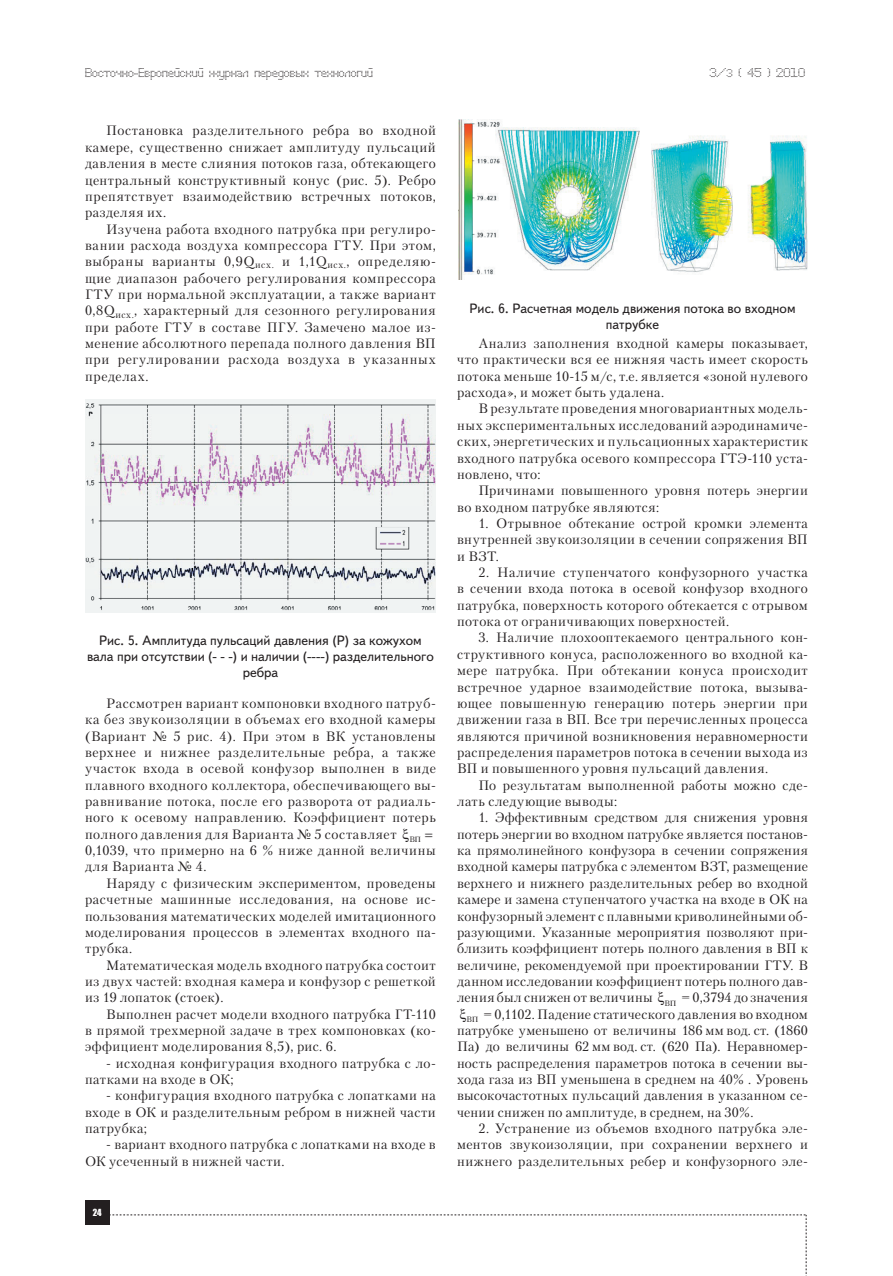
<style>
.page{position:relative;width:893px;height:1276px;background:#fff}
.page>*{position:absolute;margin:0;border:0;box-sizing:border-box;transform-origin:0 0}
.t1{font:13.5px/16.4px "Petersburg C";letter-spacing:.03em;color:#231f20;text-align:justify}
.t2{font:13.5px/16.2px "Text Book C";color:#231f20;text-align:center}
.t3{font:13.5px "Petersburg C";letter-spacing:.005em;color:#231f20}
.t4{font:13.5px "Petersburg C";letter-spacing:.01em;color:#231f20}
.t5{font:12px "Perfo";letter-spacing:.015em;color:#231f20}
.t6{font:9px "Impact";color:#fff}
.s1{font-size:10.5px}
</style>
<div class="page">
<div style="left:85px;top:1200px;width:24px;height:25px;background:#231f20"></div>
<svg style="left:109px;top:1214px;width:698px;height:62px"></svg>
<img style="left:85px;top:400px;width:351px;height:212px">
<img style="left:458px;top:120px;width:350px;height:159px">
<p class="t5" style="left:85px;top:65px;width:289px">Восточно-Европейский журнал передовых технологий</p>
<p class="t5" style="left:709px;top:65px;width:97px">3/<span class="s1">3</span> ( 45 ) 2010</p>
<p class="t1" style="left:85px;top:122px;width:352px;text-indent:21px">Постановка разделительного ребра во входной камере, существенно снижает амплитуду пульсаций давления в месте слияния потоков газа, обтекающего центральный конструктивный конус (рис. 5). Ребро препятствует взаимодействию встречных потоков, разделяя их.</p>
<p class="t1" style="left:85px;top:220px;width:352px;text-indent:21px">Изучена работа входного патрубка при регулиро&shy;вании расхода воздуха компрессора ГТУ. При этом, выбраны варианты 0,9Q<sub>исх.</sub> и 1,1Q<sub>исх.</sub>, определяю&shy;щие диапазон рабочего регулирования компрессора ГТУ при нормальной эксплуатации, а также вариант 0,8Q<sub>исх.</sub>, характерный для сезонного регулирования при работе ГТУ в составе ПГУ. Замечено малое из&shy;менение абсолютного перепада полного давления ВП при регулировании расхода воздуха в указанных пределах.</p>
<p class="t2" style="left:87px;top:632px;width:348px">Рис. 5. Амплитуда пульсаций давления (Р) за кожухом вала при отсутствии (- - -) и наличии (----) разделительного ребра</p>
<p class="t1" style="left:85px;top:695px;width:352px;text-align:left;text-indent:21px">Рассмотрен вариант компоновки входного патруб&shy;ка без звукоизоляции в объемах его входной камеры (Вариант № 5 рис. 4). При этом в ВК установлены верхнее и нижнее разделительные ребра, а также участок входа в осевой конфузор выполнен в виде плавного входного коллектора, обеспечивающего вы&shy;равнивание потока, после его разворота от радиаль&shy;ного к осевому направлению. Коэффициент потерь полного давления для Варианта № 5 составляет <sub>B </sub>0,1039, что примерно на 6 % ниже данной величины для Варианта № 4.</p>
<p class="t1" style="left:85px;top:874px;width:352px;text-indent:21px">Наряду с физическим экспериментом, проведены расчетные машинные исследования, на основе ис&shy;пользования математических моделей имитационного моделирования процессов в элементах входного па&shy;трубка.</p>
<p class="t1" style="left:85px;top:956px;width:352px;text-indent:21px">Математическая модель входного патрубка состоит из двух частей: входная камера и конфузор с решеткой из 19 лопаток (стоек).</p>
<p class="t1" style="left:85px;top:1005px;width:352px;text-indent:21px">Выполнен расчет модели входного патрубка ГТ-110 в прямой трехмерной задаче в трех компоновках (ко&shy;эффициент моделирования 8,5), рис. 6.</p>
<p class="t1" style="left:85px;top:1054px;width:352px;text-indent:21px">- исходная конфигурация входного патрубка с ло&shy;патками на входе в ОК;</p>
<p class="t1" style="left:85px;top:1087px;width:352px;text-indent:21px">- конфигурация входного патрубка с лопатками на входе в ОК и разделительным ребром в нижней части патрубка;</p>
<p class="t1" style="left:85px;top:1136px;width:352px;text-indent:21px">- вариант входного патрубка с лопатками на входе в<br>ОК усеченный в нижней части.</p>
<p class="t6" style="left:93px;top:1205px;width:10px">24</p>
<p class="t2" style="left:469px;top:301px;width:328px">Рис. 6. Расчетная модель движения потока во входном патрубке</p>
<p class="t1" style="left:457px;top:335px;width:352px;text-indent:21px">Анализ заполнения входной камеры показывает, что практически вся ее нижняя часть имеет скорость потока меньше 10-15 м/с, т.е. является «зоной нулевого расхода», и может быть удалена.</p>
<p class="t1" style="left:457px;top:400px;width:352px;text-indent:21px">В результате проведения многовариантных модель&shy;ных экспериментальных исследований аэродинамиче&shy;ских, энергетических и пульсационных характеристик входного патрубка осевого компрессора ГТЭ-110 уста&shy;новлено, что:</p>
<p class="t1" style="left:457px;top:482px;width:352px;text-indent:21px">Причинами повышенного уровня потерь энергии во входном патрубке являются:</p>
<p class="t1" style="left:457px;top:515px;width:352px;text-indent:21px">1. Отрывное обтекание острой кромки элемента внутренней звукоизоляции в сечении сопряжения ВП и ВЗТ.</p>
<p class="t1" style="left:457px;top:564px;width:352px;text-indent:21px">2. Наличие ступенчатого конфузорного участка в сечении входа потока в осевой конфузор входного патрубка, поверхность которого обтекается с отрывом потока от ограничивающих поверхностей.</p>
<p class="t1" style="left:457px;top:629px;width:352px;text-indent:21px">3. Наличие плохооптекаемого центрального кон&shy;структивного конуса, расположенного во входной ка&shy;мере патрубка. При обтекании конуса происходит встречное ударное взаимодействие потока, вызыва&shy;ющее повышенную генерацию потерь энергии при движении газа в ВП. Все три перечисленных процесса являются причиной возникновения неравномерности распределения параметров потока в сечении выхода из ВП и повышенного уровня пульсаций давления.</p>
<p class="t1" style="left:457px;top:776px;width:352px;text-indent:21px">По результатам выполненной работы можно сде&shy;лать следующие выводы:</p>
<p class="t1" style="left:478px;top:809px;width:331px">1. Эффективным средством для снижения уровня</p>
<p class="t1" style="left:457px;top:825px;width:352px">потерь энергии во входном патрубке является постанов-</p>
<p class="t1" style="left:457px;top:842px;width:352px">ка прямолинейного конфузора в сечении сопряжения</p>
<p class="t3" style="left:457px;top:858px;width:352px">входной камеры патрубка с элементом ВЗТ, размещение</p>
<p class="t1" style="left:457px;top:874px;width:352px">верхнего и нижнего разделительных ребер во входной</p>
<p class="t1" style="left:457px;top:891px;width:352px">камере и замена ступенчатого участка на входе в ОК на</p>
<p class="t1" style="left:457px;top:907px;width:352px">конфузорный элемент с плавными криволинейными об-</p>
<p class="t1" style="left:457px;top:924px;width:352px">разующими. Указанные мероприятия позволяют при-</p>
<p class="t1" style="left:457px;top:940px;width:352px">близить коэффициент потерь полного давления в ВП к</p>
<p class="t1" style="left:457px;top:956px;width:352px">величине, рекомендуемой при проектировании ГТУ. В</p>
<p class="t1" style="left:457px;top:973px;width:352px">данном исследовании коэффициент потерь полного дав-</p>
<p class="t1" style="left:457px;top:989px;width:352px">ления был снижен от величины <sub>B</sub> = 0,3794 до значения</p>
<p class="t4" style="left:467px;top:1006px;width:343px"><sub>B</sub> = 0,1102. Падение статического давления во входном</p>
<p class="t1" style="left:457px;top:1022px;width:352px">патрубке уменьшено от величины 186 мм вод. ст. (1860</p>
<p class="t1" style="left:457px;top:1038px;width:352px">Па) до величины 62 мм вод. ст. (620 Па). Неравномер-</p>
<p class="t1" style="left:457px;top:1054px;width:352px">ность распределения параметров потока в сечении вы-</p>
<p class="t1" style="left:457px;top:1071px;width:352px">хода газа из ВП уменьшена в среднем на 40% . Уровень</p>
<p class="t1" style="left:457px;top:1087px;width:352px">высокочастотных пульсаций давления в указанном се-</p>
<p class="t1" style="left:457px;top:1103px;width:298px">чении снижен по амплитуде, в среднем, на 30%.</p>
<p class="t1" style="left:457px;top:1120px;width:352px;text-indent:21px">2. Устранение из объемов входного патрубка эле&shy;ментов звукоизоляции, при сохранении верхнего и нижнего разделительных ребер и конфузорного эле-</p>
</div>
